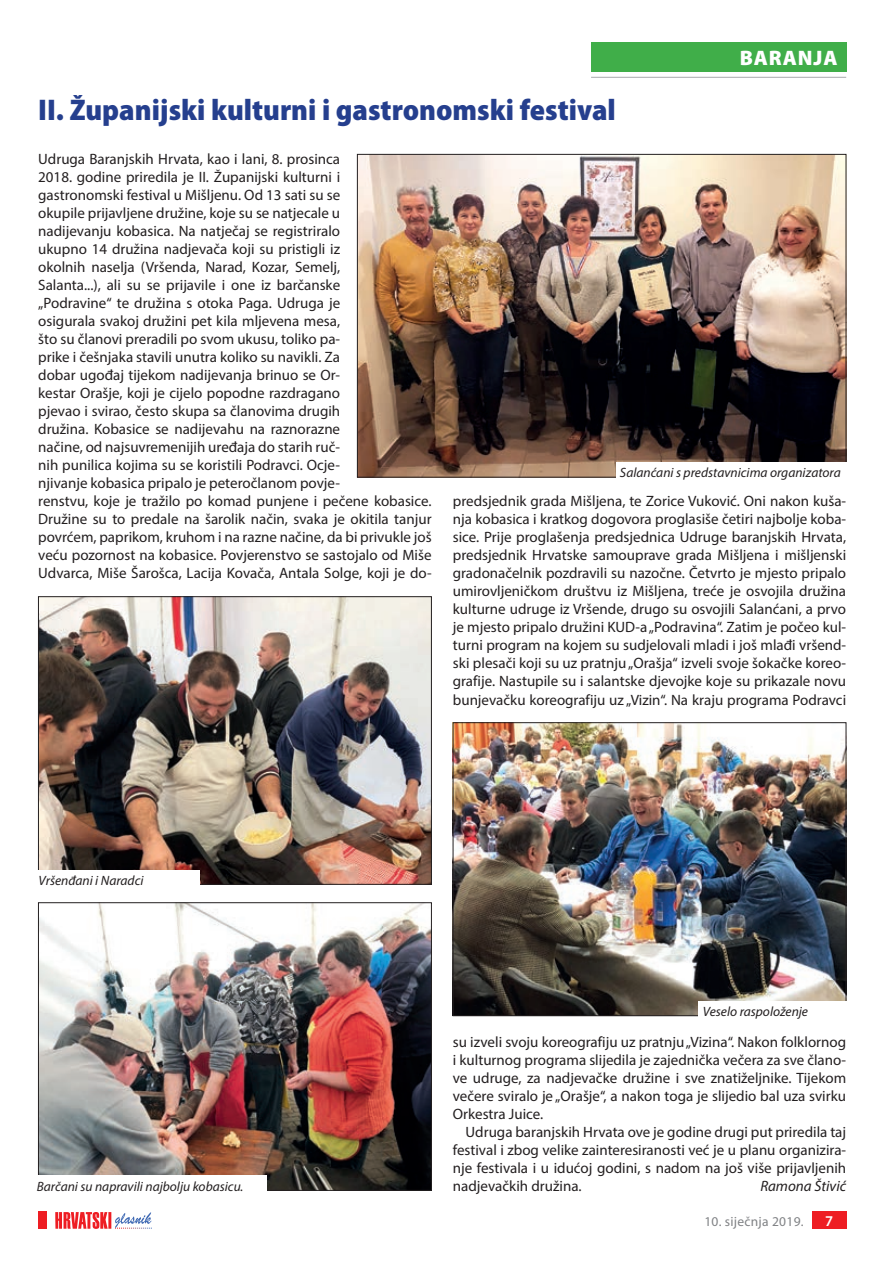
<style>
.page{position:relative;width:893px;height:1263px;background:#fff}
.page>*{position:absolute;margin:0;border:0;box-sizing:border-box;transform-origin:0 0}
.t1{font:900 semi-condensed 30px "Myriad Pro";color:#253f8e}
.t2{font:900 21px "Myriad Pro";letter-spacing:.04em;color:#fff}
.t3{font:15px/18px "Myriad Pro";color:#231f20;text-align:justify}
.t4{font:italic 15px "Myriad Pro";color:#231f20}
.t5{font:600 15px "Myriad Pro";color:#fff}
.t6{font:italic 13.5px "Myriad Pro";color:#231f20}
.t7{font:13.5px "Myriad Pro";letter-spacing:.02em;color:#808285}
</style>
<div class="page">
<div style="left:812px;top:1212px;width:34px;height:17px;background:#ee1d23"></div>
<svg style="left:55px;top:1212px;width:97px;height:17px"></svg>
<div style="left:38px;top:1212px;width:9px;height:17px;background:#ee1d23"></div>
<div style="left:591px;top:43px;width:255px;height:29px;background:#40ae49"></div>
<hr style="left:591px;top:77px;width:255px;height:1px;background:#a8a9ad">
<img style="left:40px;top:598px;width:390px;height:284px">
<div style="left:38px;top:596px;width:394px;height:288px;border:1px solid #231f20"></div>
<img style="left:40px;top:904px;width:390px;height:284px">
<img style="left:455px;top:724px;width:389px;height:290px">
<div style="left:453px;top:722px;width:393px;height:294px;border:1px solid #231f20"></div>
<img style="left:359px;top:156px;width:485px;height:319px">
<div style="left:616px;top:462px;width:244px;height:19px;background:#fff"></div>
<div style="left:699px;top:1001px;width:164px;height:19px;background:#fff"></div>
<div style="left:34px;top:870px;width:166px;height:19px;background:#fff"></div>
<div style="left:33px;top:1176px;width:234px;height:19px;background:#fff"></div>
<h1 class="t1" style="left:38px;top:90px;width:579px">II. Županijski kulturni i gastronomski festival</h1>
<h2 class="t2" style="left:740px;top:44px;width:99px">BARANJA</h2>
<p class="t3" style="left:38px;top:150px;width:395px;text-align:left">Udruga Baranjskih Hrvata, kao i lani, 8. prosinca<br>2018. godine priredila je II. Županijski kulturni i<br>gastronomski festival u Mišljenu. Od 13 sati su se<br>okupile prijavljene družine, koje su se natjecale u<br>nadijevanju kobasica. Na natječaj se registriralo<br>ukupno 14 družina nadjevača koji su pristigli iz<br>okolnih naselja (Vršenda, Narad, Kozar, Semelj,<br>Salanta...), ali su se prijavile i one iz barčanske<br>„Podravine“ te družina s otoka Paga. Udruga je<br>osigurala svakoj družini pet kila mljevena mesa,<br>što su članovi preradili po svom ukusu, toliko pa-<br>prike i češnjaka stavili unutra koliko su navikli. Za<br>dobar ugođaj tijekom nadijevanja brinuo se Or-<br>kestar Orašje, koji je cijelo popodne razdragano<br>pjevao i svirao, često skupa sa članovima drugih<br>družina. Kobasice se nadijevahu na raznorazne<br>načine, od najsuvremenijih uređaja do starih ruč-<br>nih punilica kojima su se koristili Podravci. Ocje-<br>njivanje kobasica pripalo je peteročlanom povje-<br>renstvu, koje je tražilo po komad punjene i pečene kobasice.<br>Družine su to predale na šarolik način, svaka je okitila tanjur povrćem, paprikom, kruhom i na razne načine, da bi privukle još veću pozornost na kobasice. Povjerenstvo se sastojalo od Miše Udvarca, Miše Šarošca, Lacija Kovača, Antala Solge, koji je do-</p>
<p class="t6" style="left:620px;top:464px;width:222px">Salanćani s predstavnicima organizatora</p>
<p class="t3" style="left:453px;top:492px;width:395px">predsjednik grada Mišljena, te Zorice Vuković. Oni nakon kuša&shy;nja kobasica i kratkog dogovora proglasiše četiri najbolje koba&shy;sice. Prije proglašenja predsjednica Udruge baranjskih Hrvata, predsjednik Hrvatske samouprave grada Mišljena i mišljenski gradonačelnik pozdravili su nazočne. Četvrto je mjesto pripalo umirovljeničkom društvu iz Mišljena, treće je osvojila družina kulturne udruge iz Vršende, drugo su osvojili Salanćani, a prvo je mjesto pripalo družini KUD-a „Podravina“. Zatim je počeo kul&shy;turni program na kojem su sudjelovali mladi i još mlađi vršend&shy;ski plesači koji su uz pratnju „Orašja“ izveli svoje šokačke koreo&shy;grafije. Nastupile su i salantske djevojke koje su prikazale novu bunjevačku koreografiju uz „Vizin“. Na kraju programa Podravci</p>
<p class="t6" style="left:39px;top:872px;width:106px">Vršenđani i Naradci</p>
<p class="t6" style="left:37px;top:1178px;width:208px">Barčani su napravili najbolju kobasicu.</p>
<p class="t6" style="left:703px;top:1003px;width:107px">Veselo raspoloženje</p>
<p class="t3" style="left:453px;top:1032px;width:395px">su izveli svoju koreografiju uz pratnju „Vizina“. Nakon folklornog i kulturnog programa slijedila je zajednička večera za sve člano&shy;ve udruge, za nadjevačke družine i sve znatiželjnike. Tijekom večere sviralo je „Orašje“, a nakon toga je slijedio bal uza svirku Orkestra Juice.</p>
<p class="t3" style="left:453px;top:1122px;width:395px;text-indent:13px">Udruga baranjskih Hrvata ove je godine drugi put priredila taj festival i zbog velike zainteresiranosti već je u planu organizira&shy;nje festivala i u idućoj godini, s nadom na još više prijavljenih nadjevačkih družina.</p>
<p class="t4" style="left:760px;top:1176px;width:87px">Ramona Štivić</p>
<p class="t7" style="left:704px;top:1213px;width:101px">10. siječnja 2019.</p>
<p class="t5" style="left:825px;top:1211px;width:10px">7</p>
</div>
